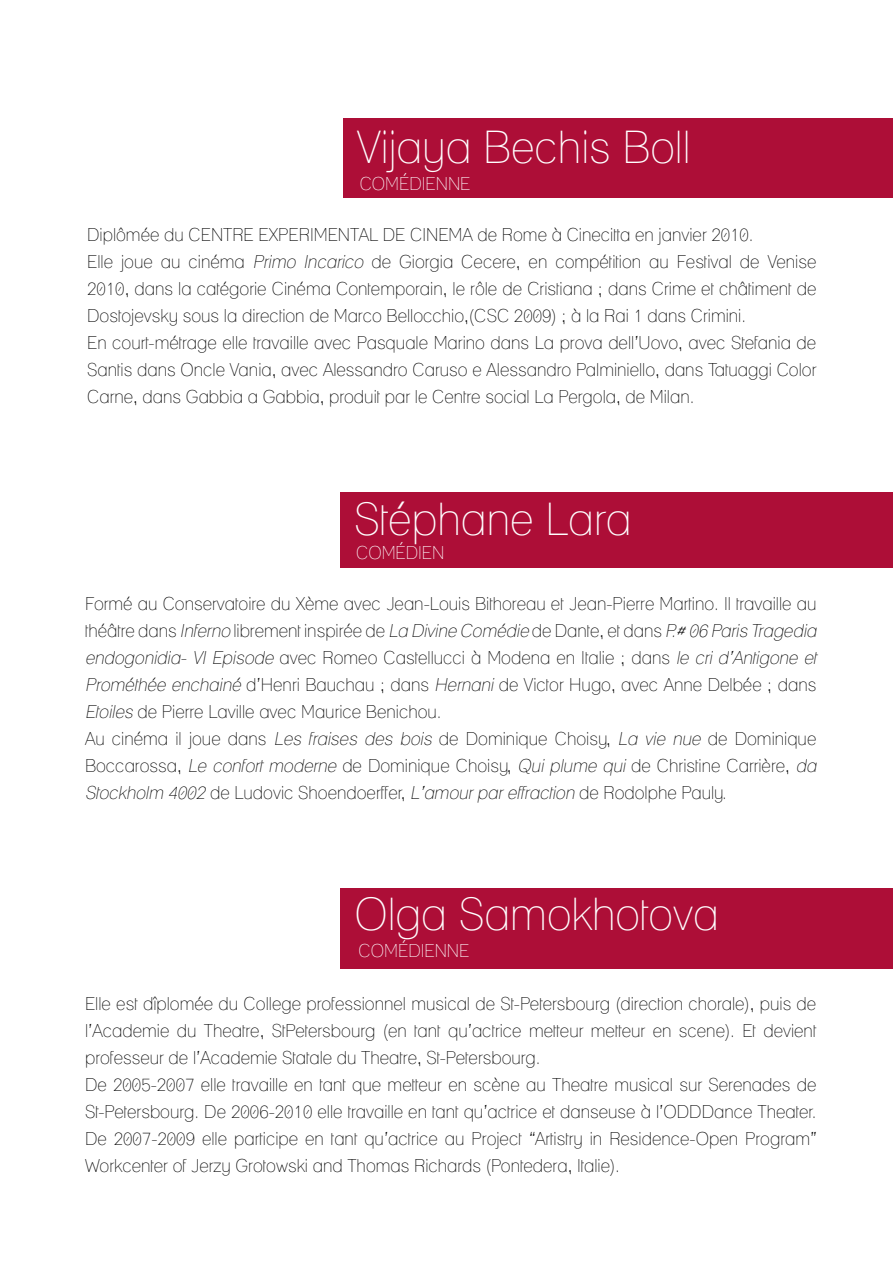
<style>
.page{position:relative;width:893px;height:1263px;background:#fff}
.page>*{position:absolute;margin:0;border:0;box-sizing:border-box;transform-origin:0 0}
.t1{font:condensed 45px "Lane";color:#fff}
.t2{font:condensed 18px/27px "Lane";color:#000;text-align:justify}
.t3{font:condensed 18px "Lane";color:#fff}
.s1{font-style:italic}
</style>
<div class="page">
<div style="left:343px;top:118px;width:550px;height:80px;background:#ad0e37"></div>
<div style="left:340px;top:492px;width:553px;height:75px;background:#ad0e37"></div>
<div style="left:340px;top:888px;width:553px;height:80px;background:#ad0e37"></div>
<p class="t1" style="left:357px;top:120px;width:335px">Vijaya Bechis Boll</p>
<p class="t3" style="left:360px;top:172px;width:14px">com</p>
<p class="t3" style="left:399px;top:172px;width:22px">édienne</p>
<p class="t2" style="left:87px;top:221px;width:668px">Diplômée du CENTRE EXPERIMENTAL DE CINEMA de Rome à Cinecitta en janvier 2010.</p>
<p class="t2" style="left:87px;top:248px;width:731px">Elle joue au cinéma <span class="s1">Primo Incarico</span> de Giorgia Cecere, en compétition au Festival de Venise 2010, dans la catégorie Cinéma Contemporain, le rôle de Cristiana ; dans Crime et châtiment de Dostojevsky sous la direction de Marco Bellocchio,(CSC 2009) ; à la Rai 1 dans Crimini.</p>
<p class="t2" style="left:87px;top:329px;width:731px">En court-métrage elle travaille avec Pasquale Marino dans La prova dell’Uovo, avec Stefania de Santis dans Oncle Vania, avec Alessandro Caruso e Alessandro Palminiello, dans Tatuaggi Color Carne, dans Gabbia a Gabbia, produit par le Centre social La Pergola, de Milan.</p>
<p class="t1" style="left:354px;top:492px;width:279px">Stéphane Lara</p>
<p class="t3" style="left:356px;top:542px;width:14px">com</p>
<p class="t3" style="left:396px;top:542px;width:21px">édien</p>
<p class="t2" style="left:85px;top:589px;width:737px;text-align:left">Formé au Conservatoire du Xème avec Jean-Louis Bithoreau et Jean-Pierre Martino. Il travaille au théâtre dans <span class="s1">Inferno</span> librement inspirée de <span class="s1">La Divine Comédie</span> de Dante, et dans <span class="s1">P.# 06 ParisTragedia endogonidia- VI Episode</span> avec Romeo Castellucci à Modena en Italie ; dans <span class="s1">le cri d’Antigone et Prométhée enchainé</span> d’Henri Bauchau ; dans <span class="s1">Hernani</span> de Victor Hugo, avec Anne Delbée ; dans <span class="s1">Etoiles</span> de Pierre Laville avec Maurice Benichou.</p>
<p class="t2" style="left:85px;top:724px;width:737px;text-align:left">Au cinéma il joue dans <span class="s1">Les fraises des bois</span> de Dominique Choisy, <span class="s1">La vie nue</span> de Dominique<br>Boccarossa, <span class="s1">Le confort moderne</span> de Dominique Choisy, <span class="s1">Qui plume qui</span> de Christine Carrière, <span class="s1">da<br>Stockholm 4002</span> de Ludovic Shoendoerffer, <span class="s1">L’amourpareffraction</span> de Rodolphe Pauly.</p>
<p class="t1" style="left:354px;top:887px;width:366px">Olga Samokhotova</p>
<p class="t3" style="left:359px;top:940px;width:14px">com</p>
<p class="t3" style="left:398px;top:940px;width:22px">édienne</p>
<p class="t2" style="left:85px;top:990px;width:733px">Elle est dîplomée du College professionnel musical de St-Petersbourg (direction chorale), puis de l’Academie du Theatre, StPetersbourg (en tant qu’actrice metteur metteur en scene). Et devient professeur de l’Academie Statale du Theatre, St-Petersbourg.</p>
<p class="t2" style="left:85px;top:1071px;width:733px">De 2005-2007 elle travaille en tant que metteur en scène au Theatre musical sur Serenades de St-Petersbourg. De 2006-2010 elle travaille en tant qu’actrice et danseuse à l’ODDDance Theater.<br>De 2007-2009 elle participe en tant qu’actrice au Project “Artistry in Residence-Open Program” Workcenter of Jerzy Grotowski and Thomas Richards (Pontedera, Italie).</p>
</div>
